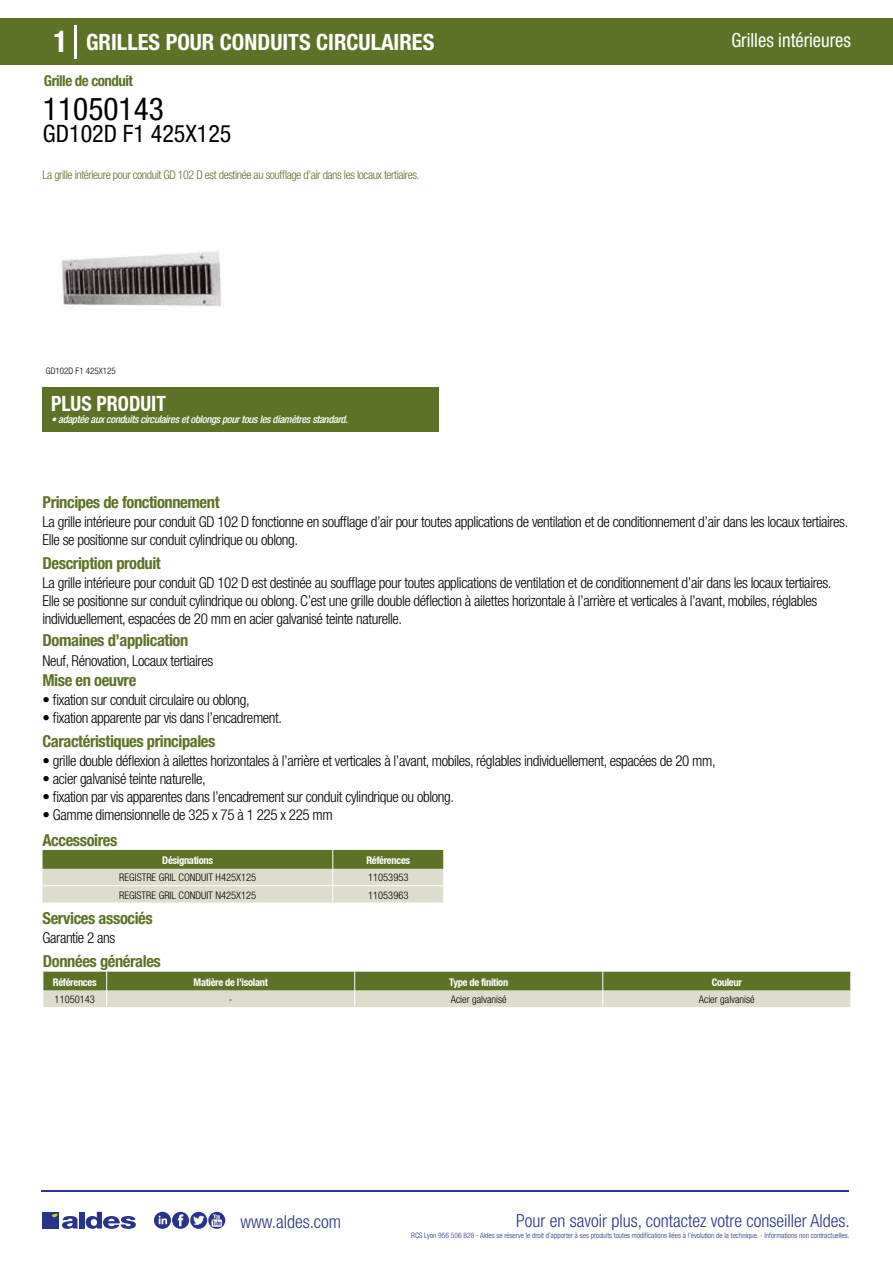
<style>
.page{position:relative;width:893px;height:1263px;background:#fff}
.page>*{position:absolute;margin:0;border:0;box-sizing:border-box;transform-origin:0 0}
.t1{font:condensed 31.5px "Helvetica Neue LT Std";color:#000}
.t2{font:condensed 24px "Helvetica Neue LT Std";color:#000}
.t3{font:700 condensed 22.5px "Helvetica Neue LT Std";color:#fff}
.t4{font:700 condensed 21px "Helvetica Neue";color:#fff;scale:.95 1}
.t5{font:condensed 19.5px "Helvetica Neue LT Std";color:#fff;scale:.95 1}
.t6{font:300 condensed 18px "Helvetica Neue";color:#28348b}
.t7{font:700 condensed 16.5px "Helvetica Neue LT Std";letter-spacing:-.025em;color:#5d7227}
.t8{font:300 condensed 15px/18px "Helvetica Neue LT Std";letter-spacing:-.025em;color:#000}
.t9{font:700 condensed 15px "Helvetica Neue LT Std";letter-spacing:-.035em;color:#5d7227}
.t10{font:300 condensed 12px "Helvetica Neue LT Std";letter-spacing:-.035em;color:#5d7227}
.t11{font:300 condensed 10.5px "Helvetica Neue";color:#000}
.t12{font:700 condensed 10.5px "Helvetica Neue";letter-spacing:-.03em;color:#fff}
.t13{font:italic 500 condensed 10.5px "Helvetica Neue";letter-spacing:-.03em;color:#fff}
.t14{font:300 condensed 9px "Helvetica Neue";color:#000}
.t15{font:300 condensed 7.5px "Helvetica Neue";color:#28348b}
.s1{font-size:30px}
</style>
<div class="page">
<div style="left:0;top:18px;width:893px;height:46px;background:#5d7227"></div>
<div style="left:43px;top:387px;width:396px;height:45px;background:#5d7227"></div>
<hr style="left:74px;top:25px;width:2px;height:33px;background:#fff">
<img style="left:61px;top:251px;width:161px;height:58px">
<svg style="left:43px;top:850px;width:401px;height:53px;background:#b0b894"></svg>
<svg style="left:43px;top:972px;width:808px;height:35px;background:#9aa576"></svg>
<hr style="left:41px;top:1190px;width:808px;height:1px;background:#28348b">
<svg style="left:154px;top:1212px;width:71px;height:17px"></svg>
<div style="left:42px;top:1212px;width:17px;height:16px;background:#28348b"></div>
<div style="left:79px;top:1212px;width:5px;height:16px;background:#28348b"></div>
<svg style="left:86px;top:1212px;width:50px;height:17px"></svg>
<svg style="left:52px;top:1213px;width:26px;height:16px"></svg>
<h3 class="t3" style="left:54px;top:28px;width:382px"><span class="s1">1</span> GRILLES POUR CONDUITS CIRCULAIRES</h3>
<h3 class="t5" style="left:731px;top:29px;width:127px">Grilles intérieures</h3>
<p class="t9" style="left:44px;top:71px;width:91px">Grille de conduit</p>
<h1 class="t1" style="left:43px;top:91px;width:122px">11050143</h1>
<h2 class="t2" style="left:43px;top:120px;width:190px">GD102D F1 425X125</h2>
<p class="t10" style="left:43px;top:167px;width:379px">La grille intérieure pour conduit GD 102 D est destinée au soufflage d’air dans les locaux tertiaires.</p>
<p class="t14" style="left:46px;top:365px;width:72px">GD102D F1 425X125</p>
<p class="t14" style="left:51px;top:365px;width:45px">rille G 102D</p>
<h3 class="t4" style="left:51px;top:391px;width:122px">PLUS PRODUIT</h3>
<p class="t13" style="left:51px;top:413px;width:298px">• adaptée aux conduits circulaires et oblongs pour tous les diamètres standard.</p>
<p class="t7" style="left:43px;top:492px;width:179px">Principes de fonctionnement</p>
<p class="t8" style="left:43px;top:513px;width:807px">La grille intérieure pour conduit GD 102 D fonctionne en soufflage d’air pour toutes applications de ventilation et de conditionnement d’air dans les locaux tertiaires.<br>Elle se positionne sur conduit cylindrique ou oblong.</p>
<p class="t8" style="left:43px;top:573px;width:790px">La grille intérieure pour conduit GD 102 D est destinée au soufflage pour toutes applications de ventilation et de conditionnement d’air dans les locaux tertiaires.<br>Elle se positionne sur conduit cylindrique ou oblong. C’est une grille double déflection à ailettes horizontale à l’arrière et verticales à l’avant, mobiles, réglables individuellement, espacées de 20 mm en acier galvanisé teinte naturelle.</p>
<p class="t8" style="left:43px;top:651px;width:172px">Neuf, Rénovation, Locaux tertiaires</p>
<p class="t8" style="left:43px;top:691px;width:209px">• fixation sur conduit circulaire ou oblong,</p>
<p class="t8" style="left:43px;top:709px;width:241px">• fixation apparente par vis dans l’encadrement.</p>
<p class="t7" style="left:43px;top:553px;width:120px">Description produit</p>
<p class="t7" style="left:43px;top:630px;width:147px">Domaines d’application</p>
<p class="t7" style="left:43px;top:670px;width:95px">Mise en oeuvre</p>
<p class="t7" style="left:43px;top:731px;width:174px">Caractéristiques principales</p>
<p class="t8" style="left:43px;top:751px;width:675px">• grille double déflexion à ailettes horizontales à l’arrière et verticales à l’avant, mobiles, réglables individuellement, espacées de 20 mm,</p>
<p class="t8" style="left:43px;top:769px;width:165px">• acier galvanisé teinte naturelle,</p>
<p class="t8" style="left:43px;top:787px;width:413px">• fixation par vis apparentes dans l’encadrement sur conduit cylindrique ou oblong.</p>
<p class="t8" style="left:43px;top:805px;width:292px">• Gamme dimensionnelle de 325 x 75 à 1 225 x 225 mm</p>
<p class="t7" style="left:43px;top:830px;width:76px">Accessoires</p>
<p class="t12" style="left:162px;top:854px;width:52px">Désignations</p>
<p class="t12" style="left:366px;top:854px;width:45px">Références</p>
<p class="t11" style="left:119px;top:871px;width:138px">REGISTRE GRIL CONDUIT H425X125</p>
<p class="t11" style="left:368px;top:871px;width:42px">11053953</p>
<p class="t11" style="left:119px;top:889px;width:139px">REGISTRE GRIL CONDUIT N425X125</p>
<p class="t11" style="left:368px;top:889px;width:42px">11053963</p>
<p class="t7" style="left:43px;top:908px;width:112px">Services associés</p>
<p class="t8" style="left:43px;top:928px;width:74px">Garantie 2 ans</p>
<p class="t7" style="left:43px;top:951px;width:119px">Données générales</p>
<p class="t12" style="left:53px;top:976px;width:45px">Références</p>
<p class="t12" style="left:194px;top:976px;width:76px">Matière de l’isolant</p>
<p class="t12" style="left:449px;top:976px;width:60px">Type de finition</p>
<p class="t12" style="left:712px;top:976px;width:32px">Couleur</p>
<p class="t11" style="left:55px;top:993px;width:42px">11050143</p>
<p class="t11" style="left:229px;top:993px;width:5px">-</p>
<p class="t11" style="left:451px;top:993px;width:57px">Acier galvanisé</p>
<p class="t11" style="left:699px;top:993px;width:57px">Acier galvanisé</p>
<p class="t6" style="left:240px;top:1211px;width:102px">www.aldes.com</p>
<p class="t6" style="left:516px;top:1211px;width:335px">Pour en savoir plus, contactez votre conseiller Aldes.</p>
<p class="t15" style="left:411px;top:1230px;width:440px">RCS Lyon 956 506 828 - Aldes se réserve le droit d’apporter à ses produits toutes modifications liées à l’évolution de la technique. - Informations non contractuelles.</p>
</div>
